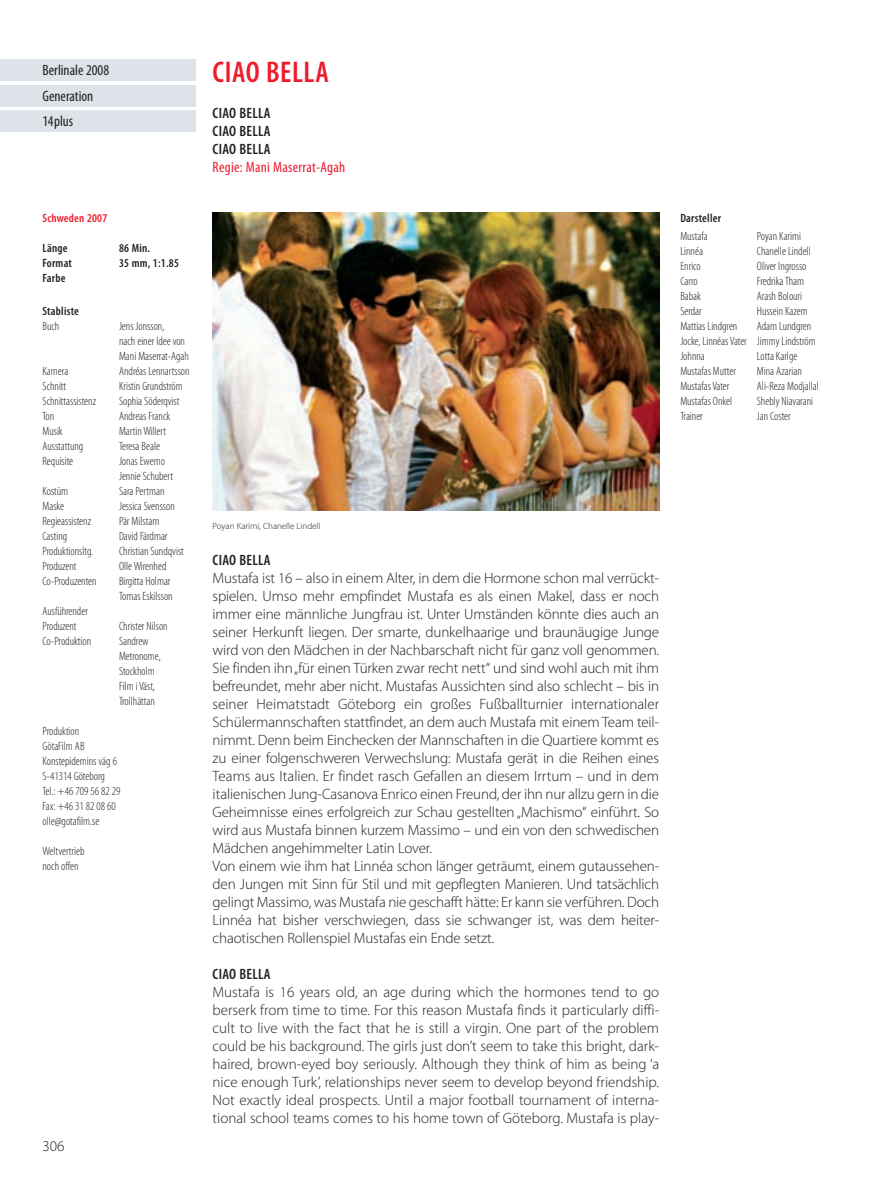
<style>
.page{position:relative;width:893px;height:1191px;background:#fff}
.page>*{position:absolute;margin:0;border:0;box-sizing:border-box;transform-origin:0 0}
.t1{font:600 condensed 30px "Myriad Pro";letter-spacing:.02em;color:#ee1b2d}
.t2{font:300 15px/18px "Myriad Pro";letter-spacing:-.01em;color:#231f20}
.t3{font:600 condensed 15px/18px "Myriad Pro";letter-spacing:.02em;color:#231f20;text-align:justify}
.t4{font:condensed 15px/25.5px "Myriad Pro";color:#231f20}
.t5{font:condensed 15px "Myriad Pro";letter-spacing:.02em;color:#ee1b2d}
.t6{font:300 condensed 12px/15px "Myriad Pro";color:#231f20}
.t7{font:600 condensed 12px "Myriad Pro";letter-spacing:.02em;color:#231f20}
.t8{font:600 condensed 12px "Myriad Pro";letter-spacing:.02em;color:#ee1b2d}
.t9{font:300 9px "Myriad Pro";color:#231f20}
</style>
<div class="page">
<img style="left:0;top:59px;width:660px;height:452px">
<p class="t4" style="left:43px;top:57px;width:68px">Berlinale 2008<br>Generation<br>14plus</p>
<p class="t8" style="left:43px;top:214px;width:66px">Schweden 2007</p>
<p class="t7" style="left:43px;top:244px;width:27px">Länge</p>
<p class="t7" style="left:119px;top:244px;width:33px">86 Min.</p>
<p class="t7" style="left:43px;top:259px;width:31px">Format</p>
<p class="t7" style="left:119px;top:259px;width:61px">35 mm, 1:1.85</p>
<p class="t7" style="left:43px;top:274px;width:24px">Farbe</p>
<p class="t7" style="left:43px;top:307px;width:38px">Stabliste</p>
<p class="t6" style="left:43px;top:319px;width:18px">Buch</p>
<p class="t6" style="left:119px;top:319px;width:71px">Jens Jonsson,<br>nach einer Idee von<br>Mani Maserrat-Agah</p>
<p class="t6" style="left:43px;top:364px;width:27px">Kamera</p>
<p class="t6" style="left:119px;top:364px;width:72px">Andréas Lennartsson</p>
<p class="t6" style="left:43px;top:379px;width:25px">Schnitt</p>
<p class="t6" style="left:119px;top:379px;width:65px">Kristin Grundström</p>
<p class="t6" style="left:43px;top:394px;width:55px">Schnittassistenz</p>
<p class="t6" style="left:119px;top:394px;width:62px">Sophia Söderqvist</p>
<p class="t6" style="left:43px;top:409px;width:13px">Ton</p>
<p class="t6" style="left:119px;top:409px;width:53px">Andreas Franck</p>
<p class="t6" style="left:43px;top:424px;width:22px">Musik</p>
<p class="t6" style="left:119px;top:424px;width:49px">Martin Willert</p>
<p class="t6" style="left:43px;top:439px;width:42px">Ausstattung</p>
<p class="t6" style="left:119px;top:439px;width:43px">Teresa Beale</p>
<p class="t6" style="left:43px;top:454px;width:32px">Requisite</p>
<p class="t6" style="left:119px;top:454px;width:56px">Jonas Ewemo<br>Jennie Schubert</p>
<p class="t6" style="left:43px;top:484px;width:27px">Kostüm</p>
<p class="t6" style="left:119px;top:484px;width:47px">Sara Pertman</p>
<p class="t6" style="left:43px;top:499px;width:23px">Maske</p>
<p class="t6" style="left:119px;top:499px;width:57px">Jessica Svensson</p>
<p class="t6" style="left:43px;top:514px;width:50px">Regieassistenz</p>
<p class="t6" style="left:119px;top:514px;width:42px">Pär Milstam</p>
<p class="t6" style="left:43px;top:529px;width:26px">Casting</p>
<p class="t6" style="left:119px;top:529px;width:50px">David Färdmar</p>
<p class="t6" style="left:43px;top:544px;width:52px">Produktionsltg.</p>
<p class="t6" style="left:119px;top:544px;width:66px">Christian Sundqvist</p>
<p class="t6" style="left:43px;top:559px;width:35px">Produzent</p>
<p class="t6" style="left:119px;top:559px;width:49px">Olle Wirenhed</p>
<p class="t6" style="left:43px;top:574px;width:56px">Co-Produzenten</p>
<p class="t6" style="left:119px;top:574px;width:55px">Birgitta Holmar<br>Tomas Eskilsson</p>
<p class="t6" style="left:43px;top:604px;width:47px">Ausführender<br>Produzent</p>
<p class="t6" style="left:119px;top:619px;width:50px">Christer Nilson</p>
<p class="t6" style="left:43px;top:634px;width:50px">Co-Produktion</p>
<p class="t6" style="left:119px;top:634px;width:43px">Sandrew<br>Metronome,<br>Stockholm<br>Film i Väst,<br>Trollhättan</p>
<p class="t6" style="left:43px;top:724px;width:79px">Produktion<br>GötaFilm AB<br>Konstepidemins väg 6<br>S-41314 Göteborg<br>Tel.: +46 709 56 82 29<br>Fax: +46 31 82 08 60 olle@gotafilm.se</p>
<p class="t6" style="left:43px;top:844px;width:44px">Weltvertrieb noch offen</p>
<p class="t2" style="left:43px;top:1138px;width:23px">306</p>
<h1 class="t1" style="left:213px;top:62px;width:118px">CIAO BELLA</h1>
<p class="t3" style="left:213px;top:105px;width:60px">CIAO BELLA CIAO BELLA CIAO BELLA</p>
<p class="t5" style="left:213px;top:158px;width:134px">Regie: Mani Maserrat-Agah</p>
<p class="t7" style="left:680px;top:214px;width:42px">Darsteller</p>
<p class="t6" style="left:680px;top:229px;width:29px">Mustafa</p>
<p class="t6" style="left:757px;top:229px;width:46px">Poyan Karimi</p>
<p class="t6" style="left:680px;top:244px;width:24px">Linnéa</p>
<p class="t6" style="left:757px;top:244px;width:55px">Chanelle Lindell</p>
<p class="t6" style="left:680px;top:259px;width:22px">Enrico</p>
<p class="t6" style="left:757px;top:259px;width:51px">Oliver Ingrosso</p>
<p class="t6" style="left:680px;top:274px;width:19px">Carro</p>
<p class="t6" style="left:757px;top:274px;width:49px">Fredrika Tham</p>
<p class="t6" style="left:680px;top:289px;width:22px">Babak</p>
<p class="t6" style="left:757px;top:289px;width:47px">Arash Bolouri</p>
<p class="t6" style="left:680px;top:304px;width:23px">Serdar</p>
<p class="t6" style="left:757px;top:304px;width:52px">Hussein Kazem</p>
<p class="t6" style="left:680px;top:319px;width:59px">Mattias Lindgren</p>
<p class="t6" style="left:680px;top:319px;width:137px;text-indent:77px">Adam Lundgren<br>Jocke, Linnéas Vater Jimmy Lindström<br>Johnna</p>
<p class="t6" style="left:757px;top:349px;width:42px">Lotta Karlge</p>
<p class="t6" style="left:680px;top:364px;width:57px">Mustafas Mutter</p>
<p class="t6" style="left:757px;top:364px;width:46px">Mina Azarian</p>
<p class="t6" style="left:680px;top:379px;width:51px">Mustafas Vater</p>
<p class="t6" style="left:757px;top:379px;width:63px">Ali-Reza Modjallal</p>
<p class="t6" style="left:680px;top:394px;width:53px">Mustafas Onkel</p>
<p class="t6" style="left:757px;top:394px;width:58px">Shebly Niavarani</p>
<p class="t6" style="left:680px;top:409px;width:24px">Trainer</p>
<p class="t6" style="left:757px;top:409px;width:35px">Jan Coster</p>
<p class="t9" style="left:213px;top:523px;width:109px">Poyan Karimi, Chanelle Lindell</p>
<p class="t3" style="left:213px;top:552px;width:60px">CIAO BELLA</p>
<p class="t2" style="left:213px;top:570px;width:448px">Mustafa ist 16 – also in einem Alter, in dem die Hormone schon mal verrückt&shy;spielen. Umso mehr empfindet Mustafa es als einen Makel, dass er noch immer eine männliche Jungfrau ist. Unter Umständen könnte dies auch an seiner Herkunft liegen. Der smarte, dunkelhaarige und braunäugige Junge wird von den Mädchen in der Nachbarschaft nicht für ganz voll genommen.<br>Sie finden ihn „für einen Türken zwar recht nett“ und sind wohl auch mit ihm befreundet, mehr aber nicht. Mustafas Aussichten sind also schlecht – bis in seiner Heimatstadt Göteborg ein großes Fußballturnier internationaler Schülermannschaften stattfindet, an dem auch Mustafa mit einem Team teil&shy;nimmt. Denn beim Einchecken der Mannschaften in die Quartiere kommt es zu einer folgenschweren Verwechslung: Mustafa gerät in die Reihen eines Teams aus Italien. Er findet rasch Gefallen an diesem Irrtum – und in dem italienischen Jung-Casanova Enrico einen Freund, der ihn nur allzu gern in die Geheimnisse eines erfolgreich zur Schau gestellten „Machismo“ einführt. So wird aus Mustafa binnen kurzem Massimo – und ein von den schwedischen Mädchen angehimmelter Latin Lover.<br>Von einem wie ihm hat Linnéa schon länger geträumt, einem gutaussehen&shy;den Jungen mit Sinn für Stil und mit gepflegten Manieren. Und tatsächlich gelingt Massimo, was Mustafa nie geschafft hätte: Er kann sie verführen. Doch Linnéa hat bisher verschwiegen, dass sie schwanger ist, was dem heiter&shy;chao tischen Rollenspiel Mustafas ein Ende setzt.</p>
<p class="t3" style="left:213px;top:966px;width:60px">CIAO BELLA</p>
<p class="t2" style="left:213px;top:984px;width:448px;text-align:justify">Mustafa is 16 years old, an age during which the hormones tend to go berserk from time to time. For this reason Mustafa finds it particularly diffi&shy;cult to live with the fact that he is still a virgin. One part of the problem could be his background. The girls just don’t seem to take this bright, dark&shy;haired, brown-eyed boy seriously. Although they think of him as being ‘a nice enough Turk’, relationships never seem to develop beyond friendship.<br>Not exactly ideal prospects. Until a major football tournament of interna&shy;tional school teams comes to his home town of Göteborg. Mustafa is play-</p>
</div>
